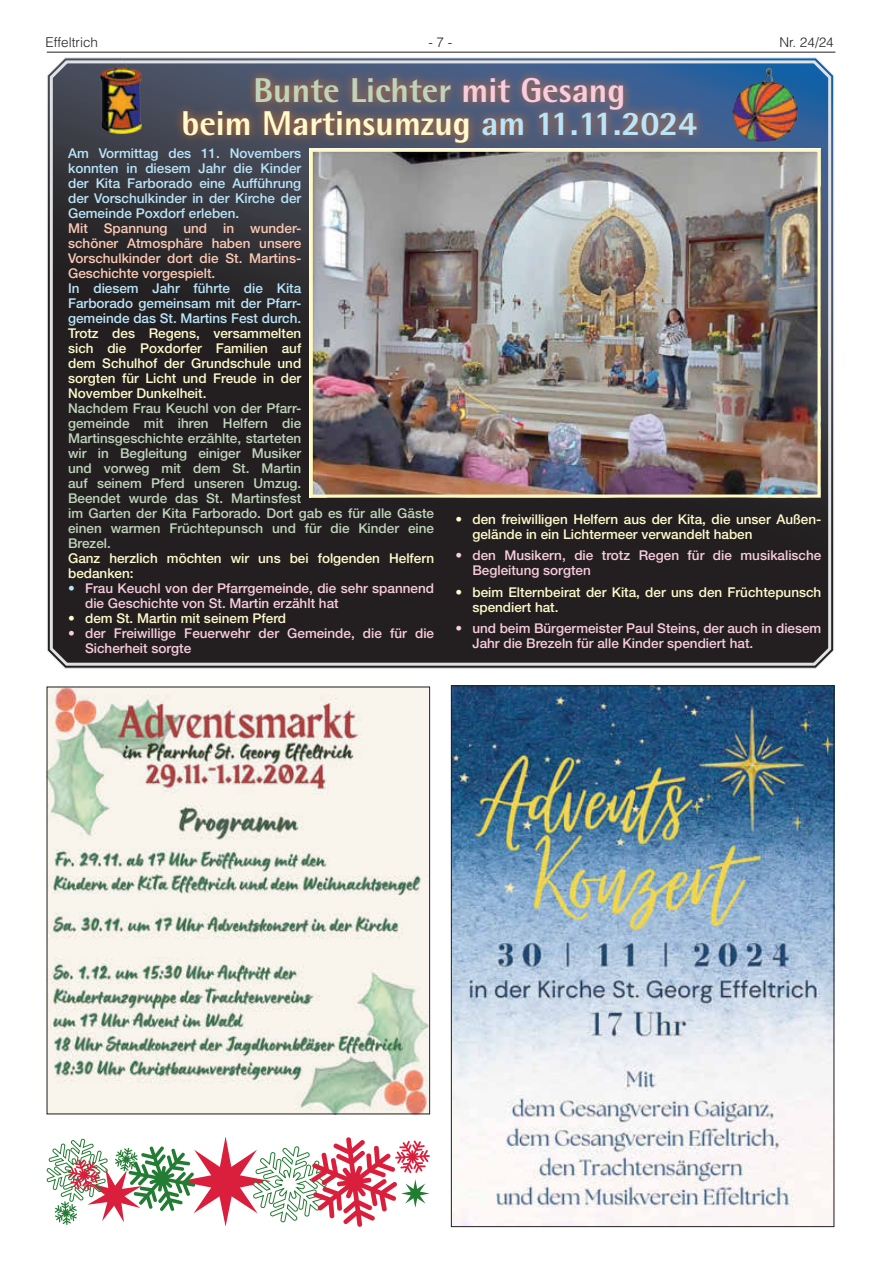
<style>
.page{position:relative;width:881px;height:1263px;background:#fff}
.page>*{position:absolute;margin:0;border:0;box-sizing:border-box;transform-origin:0 0}
.t1{font:800 34.5px/33px "Agfa Rotis Semisans";color:#fffbcc;text-align:center}
.t2{font:500 13.5px/15px "Helvetica Neue LT";color:#fffbcc}
.t3{font:500 13.5px/15px "Helvetica Neue LT";color:#bfd4bb}
.t4{font:500 13.5px/15px "Helvetica Neue LT";color:#f9ccdf}
.t5{font:500 13.5px/15px "Helvetica Neue LT";color:#b9e5fa;text-align:justify}
.t6{font:500 13.5px/15px "Helvetica Neue LT";color:#fcc9b4;text-align:justify}
.t7{font:300 13.5px "Helvetica LT";color:#231f20}
.s1{color:#bfd4bb}
.s2{color:#f9ccdf}
.s3{color:#b9e5fa}
</style>
<div class="page">
<hr style="left:47px;top:52px;width:788px;height:1px;background:#231f20">
<img style="left:453px;top:687px;width:378px;height:538px">
<img style="left:49px;top:689px;width:378px;height:423px">
<svg style="left:48px;top:58px;width:784px;height:609px;background:#2e2d32"></svg>
<div style="left:174px;top:68px;width:531px;height:84px;background:#f47921;opacity:.75"></div>
<img style="left:314px;top:153px;width:502px;height:340px">
<div style="left:310px;top:149px;width:510px;height:348px;border:3px solid #fffac1"></div>
<img style="left:731px;top:68px;width:51px;height:74px">
<img style="left:100px;top:57px;width:42px;height:77px">
<svg style="left:46px;top:1137px;width:384px;height:90px"></svg>
<p class="t7" style="left:45px;top:34px;width:54px">Effeltrich</p>
<p class="t7" style="left:428px;top:34px;width:26px">- 7 -</p>
<p class="t7" style="left:779px;top:34px;width:56px">Nr. 24/24</p>
<h1 class="t1" style="left:181px;top:73px;width:517px"><span class="s1">Bunte Lichter</span> <span class="s2">mit Gesang<br></span>beim Martinsumzug <span class="s3">am 11.11.2024</span></h1>
<p class="t5" style="left:68px;top:145px;width:235px">Am Vormittag des 11. Novembers konnten in diesem Jahr die Kinder der Kita Farborado eine Aufführung der Vorschulkinder in der Kirche der Gemeinde Poxdorf erleben.</p>
<p class="t6" style="left:68px;top:220px;width:235px">Mit Spannung und in wunder&shy;schöner Atmosphäre haben unsere Vorschulkinder dort die St. Martins-Geschichte vorgespielt.</p>
<p class="t5" style="left:68px;top:280px;width:235px">In diesem Jahr führte die Kita Farborado gemeinsam mit der Pfarr&shy;gemeinde das St. Martins Fest durch.</p>
<p class="t2" style="left:68px;top:325px;width:235px;text-align:justify">Trotz des Regens, versammelten sich die Poxdorfer Familien auf dem Schulhof der Grundschule und sorgten für Licht und Freude in der November Dunkelheit.</p>
<p class="t3" style="left:68px;top:400px;width:367px">Nachdem Frau Keuchl von der Pfarr-<br>gemeinde mit ihren Helfern die<br>Martinsgeschichte erzählte, starteten<br>wir in Begleitung einiger Musiker<br>und vorweg mit dem St. Martin<br>auf seinem Pferd unseren Umzug.<br>Beendet wurde das St. Martinsfest<br>im Garten der Kita Farborado. Dort gab es für alle Gäste einen warmen Früchtepunsch und für die Kinder eine Brezel.</p>
<p class="t2" style="left:68px;top:550px;width:367px">Ganz herzlich möchten wir uns bei folgenden Helfern bedanken:</p>
<p class="t4" style="left:85px;top:580px;width:350px;text-indent:-17px"><span class="s3">•</span> Frau Keuchl von der Pfarrgemeinde, die sehr spannend die Geschichte von St. Martin erzählt hat</p>
<p class="t2" style="left:68px;top:610px;width:219px">• dem St. Martin mit seinem Pferd</p>
<p class="t4" style="left:85px;top:625px;width:350px;text-indent:-17px">• der Freiwillige Feuerwehr der Gemeinde, die für die<br>Sicherheit sorgte</p>
<p class="t2" style="left:472px;top:512px;width:350px;text-indent:-17px">• den freiwilligen Helfern aus der Kita, die unser Außen&shy;gelände in ein Lichtermeer verwandelt haben</p>
<p class="t4" style="left:472px;top:548px;width:350px;text-indent:-17px">• den Musikern, die trotz Regen für die musikalische<br>Begleitung sorgten</p>
<p class="t2" style="left:472px;top:584px;width:350px;text-indent:-17px">• beim Elternbeirat der Kita, der uns den Früchtepunsch spendiert hat.</p>
<p class="t4" style="left:472px;top:621px;width:350px;text-indent:-17px">• und beim Bürgermeister Paul Steins, der auch in diesem<br>Jahr die Brezeln für alle Kinder spendiert hat.</p>
</div>
